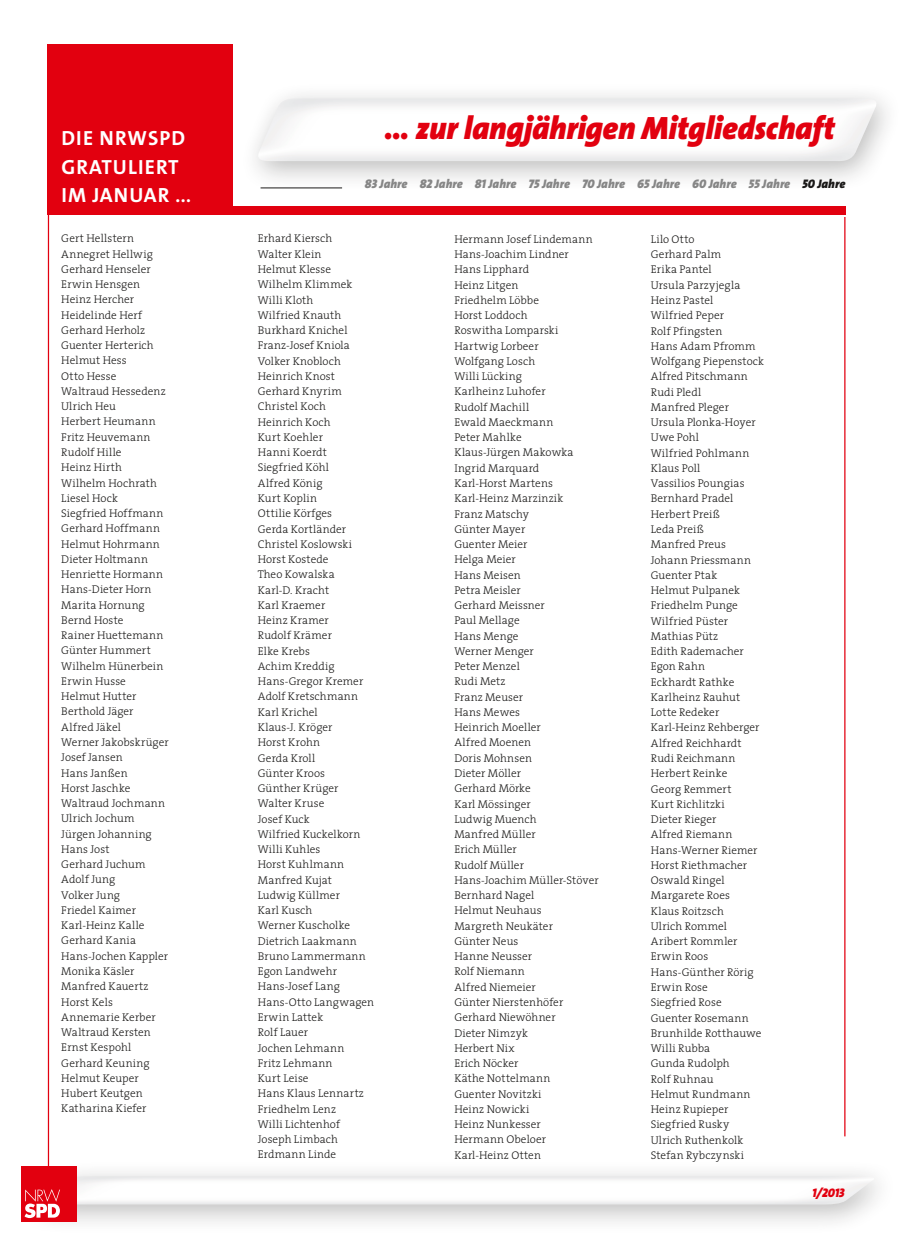
<style>
.page{position:relative;width:904px;height:1241px;background:#fff}
.page>*{position:absolute;margin:0;border:0;box-sizing:border-box;transform-origin:0 0}
.t1{font:32.5px "The Sans LP9 Black IT";letter-spacing:-.01em;color:#e2000f}
.t2{font:20.62px/28.5px "The Sans LP7 Bld";letter-spacing:.05em;color:#fff}
.t3{font:12.5px "The Sans LP9 Black IT";letter-spacing:.005em;color:#868686}
.t4{font:12.5px "The Sans LP9 Black IT";color:#e2000f}
.t5{font:300 11.25px/15.2px "The Serif";letter-spacing:.01em;color:#1a1918}
.s1{font-size:18.75px}
.s2{color:#1a1918}
</style>
<div class="page">
<div style="left:239px;top:82px;width:663px;height:110px;background:#1a1918;opacity:.29"></div>
<img style="left:256px;top:98px;width:621px;height:63px">
<div style="left:20px;top:1159px;width:878px;height:76px;background:#1a1918;opacity:.29"></div>
<img style="left:76px;top:1175px;width:798px;height:29px">
<div style="left:48px;top:44px;width:185px;height:171px;background:#e2000f"></div>
<div style="left:48px;top:206px;width:797px;height:9px;background:#e2000f"></div>
<hr style="left:844px;top:217px;width:1px;height:919px;background:#e2000f">
<hr style="left:48px;top:212px;width:1px;height:957px;background:#e2000f">
<hr style="left:260px;top:187px;width:82px;height:1px;background:#1a1918">
<div style="left:21px;top:1166px;width:55px;height:55px;background:#e2000f"></div>
<svg style="left:25px;top:1189px;width:35px;height:28px"></svg>
<h2 class="t2" style="left:61px;top:124px;width:131px">DIE NRWSPD<br>GRATULIERT<br>IM JAN UAR <span class="s1">...</span></h2>
<h1 class="t1" style="left:384px;top:107px;width:452px">… zur langjährigen Mitgliedschaft</h1>
<p class="t3" style="left:365px;top:175px;width:482px">83 Jahre 82 Jahre 81 Jahre 75 Jahre 70 Jahre 65 Jahre 60 Jahre 55 Jahre <span class="s2">50 Jahre</span></p>
<p class="t5" style="left:61px;top:230px;width:109px">Gert Hellstern<br>Annegret Hellwig<br>Gerhard Henseler<br>Erwin Hensgen<br>Heinz Hercher<br>Heidelinde Herf<br>Gerhard Herholz<br>Guenter Herterich<br>Helmut Hess<br>Otto Hesse<br>Waltraud Hessedenz<br>Ulrich Heu<br>Herbert Heumann<br>Fritz Heuvemann<br>Rudolf Hille<br>Heinz Hirth<br>Wilhelm Hochrath<br>Liesel Hock<br>Siegfried Hoffmann<br>Gerhard Hoffmann<br>Helmut Hohrmann<br>Dieter Holtmann<br>Henriette Hormann<br>Hans-Dieter Horn<br>Marita Hornung<br>Bernd Hoste<br>Rainer Huettemann<br>Günter Hummert<br>Wilhelm Hünerbein<br>Erwin Husse<br>Helmut Hutter<br>Berthold Jäger<br>Alfred Jäkel<br>Werner Jakobskrüger<br>Josef Jansen<br>Hans Janßen<br>Horst Jaschke<br>Waltraud Jochmann<br>Ulrich Jochum<br>Jürgen Johanning<br>Hans Jost<br>Gerhard Juchum<br>Adolf Jung<br>Volker Jung<br>Friedel Kaimer<br>Karl-Heinz Kalle<br>Gerhard Kania<br>Hans-Jochen Kappler<br>Monika Käsler<br>Manfred Kauertz<br>Horst Kels<br>Annemarie Kerber<br>Waltraud Kersten<br>Ernst Kespohl<br>Gerhard Keuning<br>Helmut Keuper<br>Hubert Keutgen<br>Katharina Kiefer</p>
<p class="t5" style="left:258px;top:231px;width:118px">Erhard Kiersch<br>Walter Klein<br>Helmut Klesse<br>Wilhelm Klimmek<br>Willi Kloth<br>Wilfried Knauth<br>Burkhard Knichel<br>Franz-Josef Kniola<br>Volker Knobloch<br>Heinrich Knost<br>Gerhard Knyrim<br>Christel Koch<br>Heinrich Koch<br>Kurt Koehler<br>Hanni Koerdt<br>Siegfried Köhl<br>Alfred König<br>Kurt Koplin<br>Ottilie Körfges<br>Gerda Kortländer<br>Christel Koslowski<br>Horst Kostede<br>Theo Kowalska<br>Karl-D. Kracht<br>Karl Kraemer<br>Heinz Kramer<br>Rudolf Krämer<br>Elke Krebs<br>Achim Kreddig<br>Hans-Gregor Kremer<br>Adolf Kretschmann<br>Karl Krichel<br>Klaus-J. Kröger<br>Horst Krohn<br>Gerda Kroll<br>Günter Kroos<br>Günther Krüger<br>Walter Kruse<br>Josef Kuck<br>Wilfried Kuckelkorn<br>Willi Kuhles<br>Horst Kuhlmann<br>Manfred Kujat<br>Ludwig Küllmer<br>Karl Kusch<br>Werner Kuscholke<br>Dietrich Laakmann<br>Bruno Lammermann<br>Egon Landwehr<br>Hans-Josef Lang<br>Hans-Otto Langwagen<br>Erwin Lattek<br>Rolf Lauer<br>Jochen Lehmann<br>Fritz Lehmann<br>Kurt Leise<br>Hans Klaus Lennartz<br>Friedhelm Lenz<br>Willi Lichtenhof<br>Joseph Limbach<br>Erdmann Linde</p>
<p class="t5" style="left:454px;top:231px;width:146px">Hermann Josef Lindemann<br>Hans-Joachim Lindner<br>Hans Lipphard<br>Heinz Litgen<br>Friedhelm Löbbe<br>Horst Loddoch<br>Roswitha Lomparski<br>Hartwig Lorbeer<br>Wolfgang Losch<br>Willi Lücking<br>Karlheinz Luhofer<br>Rudolf Machill<br>Ewald Maeckmann<br>Peter Mahlke<br>Klaus-Jürgen Makowka<br>Ingrid Marquard<br>Karl-Horst Martens<br>Karl-Heinz Marzinzik<br>Franz Matschy<br>Günter Mayer<br>Guenter Meier<br>Helga Meier<br>Hans Meisen<br>Petra Meisler<br>Gerhard Meissner<br>Paul Mellage<br>Hans Menge<br>Werner Menger<br>Peter Menzel<br>Rudi Metz<br>Franz Meuser<br>Hans Mewes<br>Heinrich Moeller<br>Alfred Moenen<br>Doris Mohnsen<br>Dieter Möller<br>Gerhard Mörke<br>Karl Mössinger<br>Ludwig Muench<br>Manfred Müller<br>Erich Müller<br>Rudolf Müller<br>Hans-Joachim Müller-Stöver<br>Bernhard Nagel<br>Helmut Neuhaus<br>Margreth Neukäter<br>Günter Neus<br>Hanne Neusser<br>Rolf Niemann<br>Alfred Niemeier<br>Günter Nierstenhöfer<br>Gerhard Niewöhner<br>Dieter Nimzyk<br>Herbert Nix<br>Erich Nöcker<br>Käthe Nottelmann<br>Guenter Novitzki<br>Heinz Nowicki<br>Heinz Nunkesser<br>Hermann Obeloer<br>Karl-Heinz Otten</p>
<p class="t5" style="left:651px;top:231px;width:115px">Lilo Otto<br>Gerhard Palm<br>Erika Pantel<br>Ursula Parzyjegla<br>Heinz Pastel<br>Wilfried Peper<br>Rolf Pfingsten<br>Hans Adam Pfromm<br>Wolfgang Piepenstock<br>Alfred Pitschmann<br>Rudi Pledl<br>Manfred Pleger<br>Ursula Plonka-Hoyer<br>Uwe Pohl<br>Wilfried Pohlmann<br>Klaus Poll<br>Vassilios Poungias<br>Bernhard Pradel<br>Herbert Preiß<br>Leda Preiß<br>Manfred Preus<br>Johann Priessmann<br>Guenter Ptak<br>Helmut Pulpanek<br>Friedhelm Punge<br>Wilfried Püster<br>Mathias Pütz<br>Edith Rademacher<br>Egon Rahn<br>Eckhardt Rathke<br>Karlheinz Rauhut<br>Lotte Redeker<br>Karl-Heinz Rehberger<br>Alfred Reichhardt<br>Rudi Reichmann<br>Herbert Reinke<br>Georg Remmert<br>Kurt Richlitzki<br>Dieter Rieger<br>Alfred Riemann<br>Hans-Werner Riemer<br>Horst Riethmacher<br>Oswald Ringel<br>Margarete Roes<br>Klaus Roitzsch<br>Ulrich Rommel<br>Aribert Rommler<br>Erwin Roos<br>Hans-Günther Rörig<br>Erwin Rose<br>Siegfried Rose<br>Guenter Rosemann<br>Brunhilde Rotthauwe<br>Willi Rubba<br>Gunda Rudolph<br>Rolf Ruhnau<br>Helmut Rundmann<br>Heinz Rupieper<br>Siegfried Rusky<br>Ulrich Ruthenkolk<br>Stefan Rybczynski</p>
<p class="t4" style="left:812px;top:1184px;width:34px">1/2013</p>
</div>
